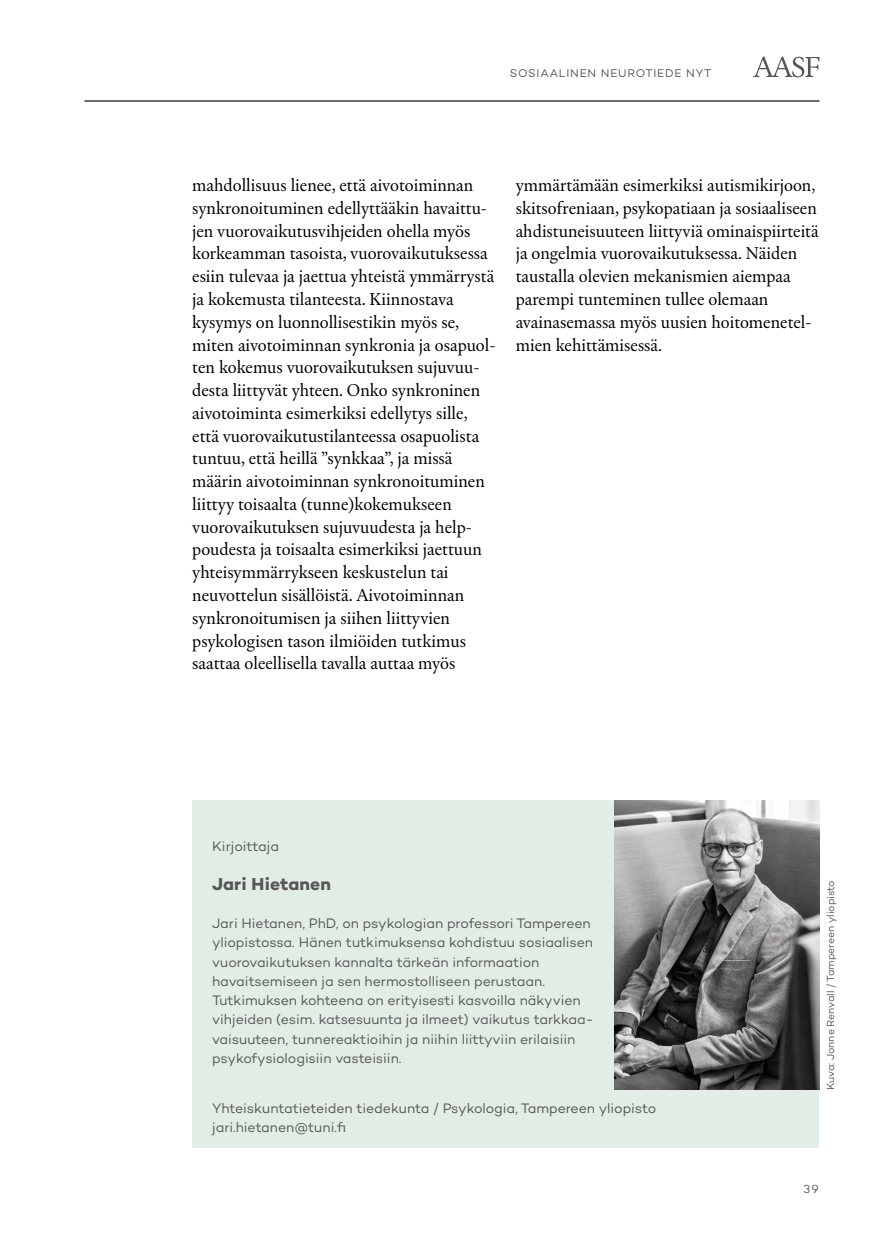
<style>
.page{position:relative;width:874px;height:1241px;background:#fff}
.page>*{position:absolute;margin:0;border:0;box-sizing:border-box;transform-origin:0 0}
.t1{font:17.5px/22.8px "Chassi S";color:#000}
.t2{font:700 17.5px "Campton";letter-spacing:.01em;color:#575756}
.t3{font:14px/19.2px "Campton";letter-spacing:-.005em;color:#575756}
.t4{font:11.9px "Campton";color:#575756}
.t5{font:11.38px "Campton";letter-spacing:.07em;color:#575756}
.t6{font:10.5px "Campton";letter-spacing:-.01em;color:#575756}
</style>
<div class="page">
<hr style="left:84px;top:100px;width:735px;height:2px;background:#575756">
<svg style="left:753px;top:56px;width:66px;height:21px"></svg>
<div style="left:192px;top:1078px;width:626px;height:69px;background:#e2ede5"></div>
<img style="left:613px;top:800px;width:205px;height:289px">
<div style="left:192px;top:800px;width:421px;height:289px;background:#e2ede5"></div>
<p class="t5" style="left:509px;top:66px;width:203px">SOSIAALINEN NEUROTIEDE NYT</p>
<p class="t1" style="left:192px;top:174px;width:305px">mahdollisuus lienee, että aivotoiminnan synkronoituminen edellyttääkin havaittu&shy;jen vuorovaikutusvihjeiden ohella myös korkeamman tasoista, vuorovaikutuksessa esiin tulevaa ja jaettua yhteistä ymmärrystä ja kokemusta tilanteesta. Kiinnostava kysymys on luonnollisestikin myös se, miten aivotoiminnan synkronia ja osapuol&shy;ten kokemus vuorovaikutuksen sujuvuu&shy;desta liittyvät yhteen. Onko synkroninen aivotoiminta esimerkiksi edellytys sille, että vuorovaikutustilanteessa osapuolista tuntuu, että heillä ”synkkaa”, ja missä määrin aivotoiminnan synkronoituminen liittyy toisaalta (tunne)kokemukseen vuorovaikutuksen sujuvuudesta ja help&shy;poudesta ja toisaalta esimerkiksi jaettuun yhteisymmärrykseen keskustelun tai neuvottelun sisällöistä. Aivotoiminnan synkronoitumisen ja siihen liittyvien psykologisen tason ilmiöiden tutkimus saattaa oleellisella tavalla auttaa myös</p>
<p class="t1" style="left:515px;top:174px;width:304px">ymmärtämään esimerkiksi autismikirjoon, skitsofreniaan, psykopatiaan ja sosiaaliseen ahdistuneisuuteen liittyviä ominaispiirteitä ja ongelmia vuorovaikutuksessa. Näiden taustalla olevien mekanismien aiempaa parempi tunteminen tullee olemaan avainasemassa myös uusien hoitomenetel&shy;mien kehittämisessä.</p>
<p class="t3" style="left:212px;top:835px;width:68px">Kirjoittaja</p>
<p class="t2" style="left:212px;top:872px;width:120px">Jari Hietanen</p>
<p class="t3" style="left:212px;top:913px;width:383px">Jari Hietanen, PhD, on psykologian professori Tampereen yliopistossa. Hänen tutkimuksensa kohdistuu sosiaalisen vuorovaikutuksen kannalta tärkeän informaation havaitsemiseen ja sen hermostolliseen perustaan.<br>Tutkimuksen kohteena on erityisesti kasvoilla näkyvien vihjeiden (esim. katsesuunta ja ilmeet) vaikutus tarkkaa&shy;vaisuuteen, tunnereaktioihin ja niihin liittyviin erilaisiin psykofysiologisiin vasteisiin.</p>
<p class="t3" style="left:212px;top:1098px;width:445px">Yhteiskuntatieteiden tiedekunta / Psykologia, Tampereen yliopisto jari.hietanen@tuni.fi</p>
<p class="t6" style="left:823px;top:1089px;width:211px;rotate:-90deg">Kuva: Jonne Renvall / Tampereen yliopisto</p>
<p class="t4" style="left:803px;top:1181px;width:17px">39</p>
</div>
